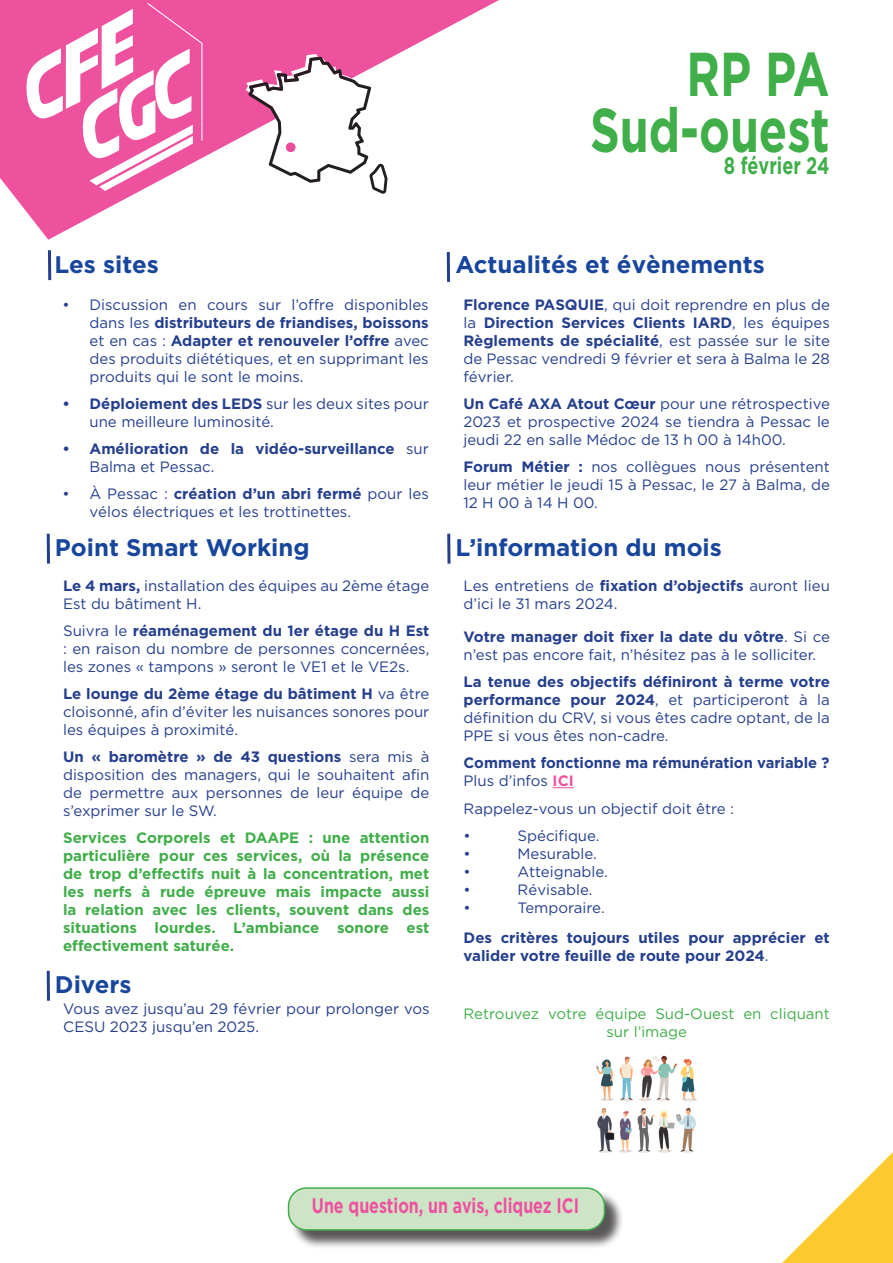
<style>
.page{position:relative;width:893px;height:1263px;background:#fff}
.page>*{position:absolute;margin:0;border:0;box-sizing:border-box;transform-origin:0 0}
.t1{font:700 61.8px "Gotham";color:#40ae49;scale:.75 1}
.t2{font:700 24px "Gotham";color:#18469d}
.t3{font:700 24px "Gotham";color:#40ae49;scale:.75 1}
.t4{font:700 21px "Gotham";color:#ee519e;scale:.76 1}
.t5{font:15px/18px "Gotham";color:#253f8e;text-align:justify}
.t6{font:700 15px/18px "Gotham";color:#40ae49;text-align:justify}
.t7{font:700 15px/18px "Gotham";color:#253f8e}
.t8{font:15px/18px "Gotham";color:#40ae49;text-align:center}
.s1{font-weight:700}
.s2{font-weight:400}
.s3{font-weight:700;color:#ee519e}
</style>
<div class="page">
<svg style="left:0;top:0;width:499px;height:240px"></svg>
<svg style="left:26px;top:2px;width:177px;height:189px"></svg>
<svg style="left:782px;top:1152px;width:111px;height:111px"></svg>
<svg style="left:246px;top:54px;width:141px;height:140px"></svg>
<div style="left:286px;top:142px;width:10px;height:10px;background:#ed4c9c;border-radius:50%"></div>
<hr style="left:48px;top:250px;width:3px;height:30px;background:#253f8e">
<hr style="left:447px;top:252px;width:3px;height:30px;background:#253f8e">
<hr style="left:47px;top:534px;width:3px;height:30px;background:#253f8e">
<svg style="left:553px;top:787px;width:21px;height:1px"></svg>
<hr style="left:447px;top:534px;width:3px;height:30px;background:#253f8e">
<hr style="left:47px;top:971px;width:3px;height:30px;background:#253f8e">
<div style="left:290px;top:1189px;width:334px;height:60px;background:#231f20;opacity:.75"></div>
<div style="left:289px;top:1188px;width:315px;height:42px;background:#cde4c7;border-radius:18px"></div>
<div style="left:288px;top:1187px;width:317px;height:44px;border:2px solid #40ae49;border-radius:18px"></div>
<img style="left:596px;top:1055px;width:101px;height:98px">
<p class="t1" style="left:686px;top:39px;width:192px">RP PA</p>
<p class="t1" style="left:590px;top:95px;width:321px">Sud-ouest</p>
<p class="t3" style="left:724px;top:151px;width:142px">8 février 24</p>
<p class="t2" style="left:55px;top:250px;width:106px">Les sites</p>
<p class="t5" style="left:90px;top:295px;width:341px;text-indent:-27px">• Discussion en cours sur l’offre disponibles dans les <span class="s1">distributeurs de friandises, boissons </span>et en cas : <span class="s1">Adapter et renouveler l’offre</span> avec des produits diététiques, et en supprimant les produits qui le sont le moins.</p>
<p class="t5" style="left:90px;top:394px;width:341px;text-indent:-27px"><span class="s1">• Déploiement des LEDS</span> sur les deux sites pour une meilleure luminosité.</p>
<p class="t7" style="left:90px;top:439px;width:341px;text-indent:-27px">• Amélioration de la vidéo-surveillance <span class="s2">sur<br>Balma et Pessac.</span></p>
<p class="t5" style="left:90px;top:484px;width:341px;text-indent:-27px">• À Pessac : <span class="s1">création d’un abri fermé</span> pour les vélos électriques et les trottinettes.</p>
<p class="t2" style="left:55px;top:534px;width:256px">Point Smart Working</p>
<p class="t5" style="left:63px;top:576px;width:368px"><span class="s1">Le 4 mars,</span> installation des équipes au 2ème étage<br>Est du bâtiment H.</p>
<p class="t5" style="left:63px;top:621px;width:368px">Suivra le <span class="s1">réaménagement du 1er étage du H Est </span>: en raison du nombre de personnes concernées, les zones « tampons » seront le VE1 et le VE2s.</p>
<p class="t5" style="left:63px;top:684px;width:368px"><span class="s1">Le lounge du 2ème étage du bâtiment H</span> va être cloisonné, afin d’éviter les nuisances sonores pour les équipes à proximité.</p>
<p class="t5" style="left:63px;top:747px;width:368px"><span class="s1">Un « baromètre » de 43 questions</span> sera mis à disposition des managers, qui le souhaitent afin de permettre aux personnes de leur équipe de s’exprimer sur le SW.</p>
<p class="t6" style="left:63px;top:828px;width:368px">Services Corporels et DAAPE : une attention particulière pour ces services, où la présence de trop d’effectifs nuit à la concentration, met les nerfs à rude épreuve mais impacte aussi la relation avec les clients, souvent dans des situations lourdes. L’ambiance sonore est effectivement saturée.</p>
<p class="t2" style="left:55px;top:971px;width:78px">Divers</p>
<p class="t5" style="left:63px;top:1000px;width:368px">Vous avez jusqu’au 29 février pour prolonger vos<br>CESU 2023 jusqu’en 2025.</p>
<p class="t2" style="left:455px;top:250px;width:311px">Actualités et évènements</p>
<p class="t5" style="left:463px;top:295px;width:368px"><span class="s1">Florence PASQUIE</span>, qui doit reprendre en plus de la <span class="s1">Direction Services Clients IARD</span>, les équipes <span class="s1">Règlements de spécialité</span>, est passée sur le site de Pessac vendredi 9 février et sera à Balma le 28 février.</p>
<p class="t5" style="left:463px;top:394px;width:368px"><span class="s1">Un Café AXA Atout Cœur</span> pour une rétrospective 2023 et prospective 2024 se tiendra à Pessac le jeudi 22 en salle Médoc de 13 h 00 à 14h00.</p>
<p class="t5" style="left:463px;top:457px;width:368px"><span class="s1">Forum Métier :</span> nos collègues nous présentent leur métier le jeudi 15 à Pessac, le 27 à Balma, de 12 H 00 à 14 H 00.</p>
<p class="t2" style="left:455px;top:534px;width:268px">L’information du mois</p>
<p class="t5" style="left:464px;top:576px;width:368px">Les entretiens de <span class="s1">fixation d’objectifs</span> auront lieu d’ici le 31 mars 2024.</p>
<p class="t5" style="left:464px;top:627px;width:368px"><span class="s1">Votre manager doit fixer la date du vôtre</span>. Si ce n’est pas encore fait, n’hésitez pas à le solliciter.</p>
<p class="t5" style="left:464px;top:672px;width:368px"><span class="s1">La tenue des objectifs définiront à terme votre performance pour 2024</span>, et participeront à la définition du CRV, si vous êtes cadre optant, de la PPE si vous êtes non-cadre.</p>
<p class="t7" style="left:464px;top:753px;width:367px">Comment fonctionne ma rémunération variable ?</p>
<p class="t5" style="left:464px;top:771px;width:112px">Plus d’infos <span class="s3">ICI</span></p>
<p class="t5" style="left:464px;top:800px;width:272px">Rappelez-vous un objectif doit être :</p>
<p class="t5" style="left:464px;top:827px;width:9px">•</p>
<p class="t5" style="left:518px;top:827px;width:84px">Spécifique.</p>
<p class="t5" style="left:464px;top:845px;width:9px">•</p>
<p class="t5" style="left:518px;top:845px;width:81px">Mesurable.</p>
<p class="t5" style="left:464px;top:863px;width:9px">•</p>
<p class="t5" style="left:518px;top:863px;width:92px">Atteignable.</p>
<p class="t5" style="left:464px;top:881px;width:9px">•</p>
<p class="t5" style="left:518px;top:881px;width:76px">Révisable.</p>
<p class="t5" style="left:464px;top:899px;width:9px">•</p>
<p class="t5" style="left:518px;top:899px;width:89px">Temporaire.</p>
<p class="t7" style="left:464px;top:928px;width:368px">Des critères toujours utiles pour apprécier et valider votre feuille de route pour 2024<span class="s2">.</span></p>
<p class="t8" style="left:464px;top:1005px;width:368px">Retrouvez votre équipe Sud-Ouest en cliquant sur l’image</p>
<p class="t4" style="left:312px;top:1193px;width:353px">Une question, un avis, cliquez ICI</p>
</div>
